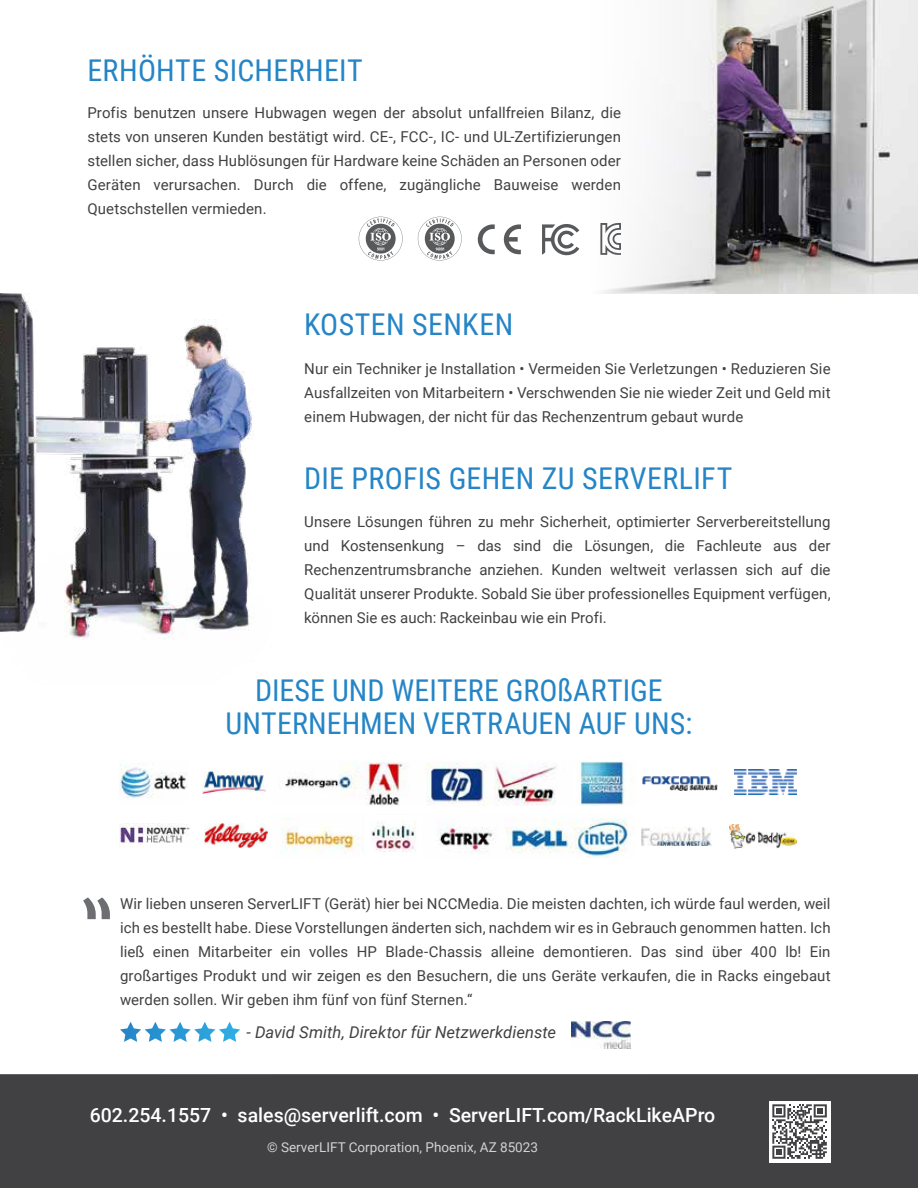
<style>
.page{position:relative;width:918px;height:1188px;background:#fff}
.page>*{position:absolute;margin:0;border:0;box-sizing:border-box;transform-origin:0 0}
.t1{font:30px/33px "Roboto Condensed";letter-spacing:.005em;color:#2585c6;text-align:center}
.t2{font:500 19.5px "Roboto";color:#fff}
.t3{font:italic 16.5px "Roboto";letter-spacing:.005em;color:#414042}
.t4{font:15px/24px "Roboto";letter-spacing:.005em;color:#414042;text-align:justify}
.t5{font:13.5px "Roboto";color:#d1d3d4}
</style>
<div class="page">
<img style="left:713px;top:0;width:205px;height:294px">
<svg style="left:603px;top:0;width:110px;height:294px"></svg>
<img style="left:281px;top:761px;width:352px;height:45px">
<img style="left:202px;top:771px;width:64px;height:22px">
<img style="left:204px;top:824px;width:63px;height:23px">
<img style="left:642px;top:828px;width:69px;height:17px">
<img style="left:642px;top:776px;width:76px;height:14px">
<img style="left:729px;top:824px;width:67px;height:25px">
<img style="left:120px;top:824px;width:70px;height:23px">
<img style="left:120px;top:765px;width:67px;height:33px">
<img style="left:281px;top:818px;width:350px;height:39px">
<img style="left:735px;top:770px;width:61px;height:24px">
<div style="left:0;top:1074px;width:918px;height:99px;background:#414042"></div>
<div style="left:0;top:1087px;width:918px;height:101px;background:#414042"></div>
<svg style="left:542px;top:224px;width:37px;height:32px"></svg>
<svg style="left:504px;top:224px;width:17px;height:30px"></svg>
<svg style="left:478px;top:224px;width:17px;height:30px"></svg>
<svg style="left:600px;top:223px;width:21px;height:32px"></svg>
<svg style="left:359px;top:217px;width:44px;height:44px"></svg>
<svg style="left:418px;top:217px;width:44px;height:44px"></svg>
<svg style="left:83px;top:897px;width:27px;height:22px"></svg>
<svg style="left:120px;top:1022px;width:120px;height:20px"></svg>
<img style="left:572px;top:1022px;width:58px;height:26px">
<img style="left:0;top:293px;width:252px;height:346px">
<div style="left:769px;top:1101px;width:62px;height:62px;background:#fff"></div>
<svg style="left:772px;top:1104px;width:55px;height:55px"></svg>
<h1 class="t1" style="left:87px;top:53px;width:277px">ERHÖHTE SICHERHEIT</h1>
<p class="t4" style="left:87px;top:100px;width:535px">Profis benutzen unsere Hubwagen wegen der absolut unfallfreien Bilanz, die stets von unseren Kunden bestätigt wird. CE-, FCC-, IC- und UL-Zertifizierungen stellen sicher, dass Hublösungen für Hardware keine Schäden an Personen oder Geräten verursachen. Durch die offene, zugängliche Bauweise werden Quetschstellen vermieden.</p>
<h1 class="t1" style="left:304px;top:307px;width:210px">KOSTEN SENKEN</h1>
<p class="t4" style="left:304px;top:357px;width:528px">Nur ein Techniker je Installation • Vermeiden Sie Verletzungen • Reduzieren Sie Ausfallzeiten von Mitarbeitern • Verschwenden Sie nie wieder Zeit und Geld mit einem Hubwagen, der nicht für das Rechenzentrum gebaut wurde</p>
<h1 class="t1" style="left:304px;top:461px;width:430px">DIE PROFIS GEHEN ZU SERVERLIFT</h1>
<p class="t4" style="left:304px;top:509px;width:528px">Unsere Lösungen führen zu mehr Sicherheit, optimierter Serverbereitstellung und Kostensenkung – das sind die Lösungen, die Fachleute aus der Rechenzentrumsbranche anziehen. Kunden weltweit verlassen sich auf die Qualität unserer Produkte. Sobald Sie über professionelles Equipment verfügen, können Sie es auch: Rackeinbau wie ein Profi.</p>
<h1 class="t1" style="left:226px;top:673px;width:468px">DIESE UND WEITERE GROßARTIGE<br>UNTERNEHMEN VERTRAUEN AUF UNS:</h1>
<p class="t4" style="left:120px;top:891px;width:712px">Wir lieben unseren ServerLIFT (Gerät) hier bei NCCMedia. Die meisten dachten, ich würde faul werden, weil ich es bestellt habe. Diese Vorstellungen änderten sich, nachdem wir es in Gebrauch genommen hatten. Ich ließ einen Mitarbeiter ein volles HP Blade-Chassis alleine demontieren. Das sind über 400 lb! Ein großartiges Produkt und wir zeigen es den Besuchern, die uns Geräte verkaufen, die in Racks eingebaut werden sollen. Wir geben ihm fünf von fünf Sternen.“</p>
<p class="t3" style="left:246px;top:1020px;width:311px">- David Smith, Direktor für Netzwerkdienste</p>
<h2 class="t2" style="left:90px;top:1101px;width:627px">602.254.1557 • sales@serverlift.com • ServerLIFT.com/RackLikeAPro</h2>
<p class="t5" style="left:267px;top:1137px;width:272px">© ServerLIFT Corporation, Phoenix, AZ 85023</p>
</div>
